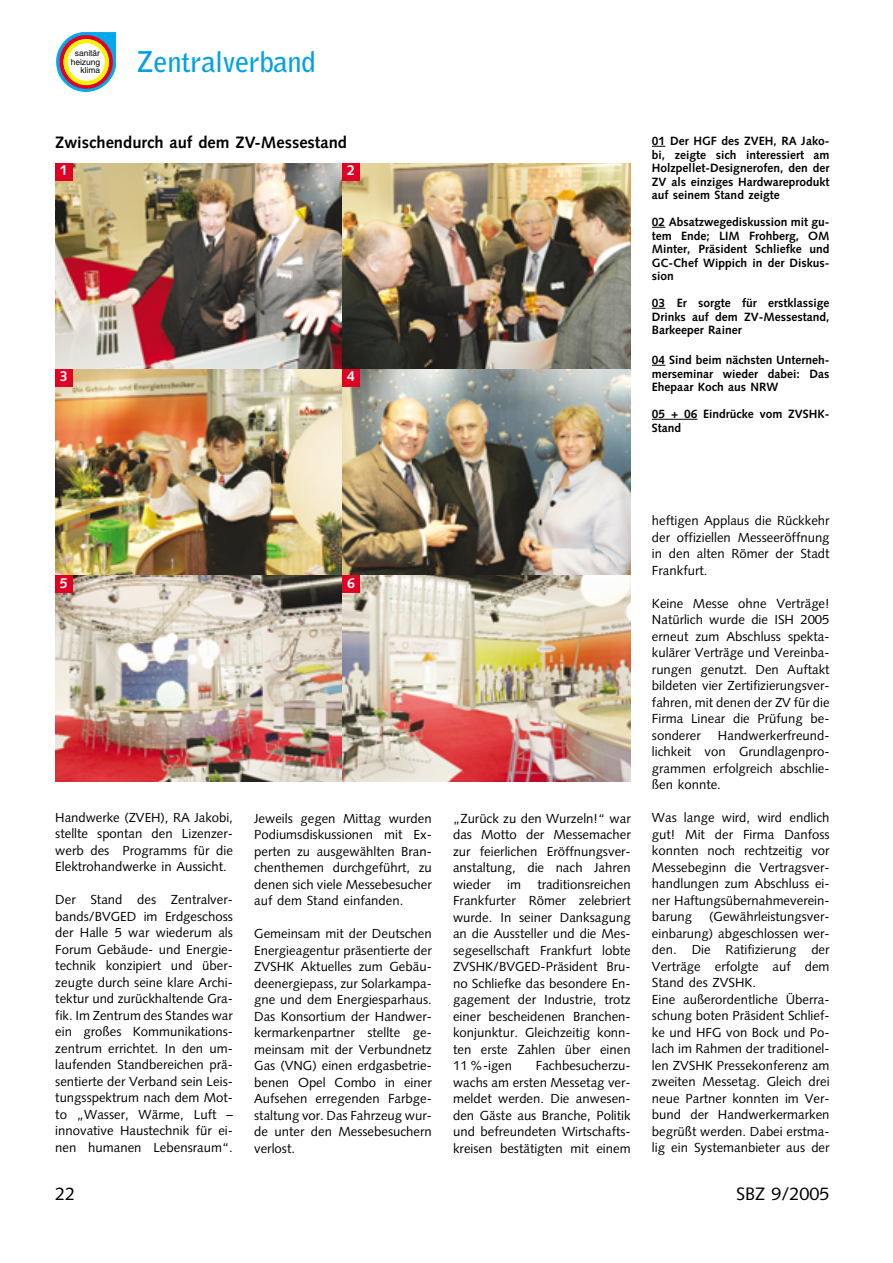
<style>
.page{position:relative;width:893px;height:1263px;background:#fff}
.page>*{position:absolute;margin:0;border:0;box-sizing:border-box;transform-origin:0 0}
.t1{font:700 28.5px "Bell Gothic";letter-spacing:-.01em;color:#00a1e4}
.t2{font:18px "Syntax";color:#000}
.t3{font:700 16.5px "Syntax";color:#000}
.t4{font:700 14.25px "Syntax";color:#fff}
.t5{font:13.2px/16.5px "Syntax";color:#000;text-align:justify}
.t6{font:700 12px/13.5px "Syntax";color:#000;text-align:justify}
.t7{font:8.4px/8.4px "Helvetica";color:#000;text-align:right}
</style>
<div class="page">
<svg style="left:57px;top:32px;width:59px;height:59px"></svg>
<svg style="left:59px;top:35px;width:54px;height:54px"></svg>
<svg style="left:64px;top:39px;width:45px;height:46px"></svg>
<img style="left:55px;top:163px;width:287px;height:206px">
<img style="left:342px;top:163px;width:288px;height:206px">
<div style="left:55px;top:163px;width:17px;height:17px;background:#df0024"></div>
<div style="left:342px;top:163px;width:17px;height:17px;background:#df0024"></div>
<img style="left:55px;top:369px;width:287px;height:206px">
<img style="left:342px;top:369px;width:288px;height:206px">
<div style="left:55px;top:369px;width:17px;height:17px;background:#df0024"></div>
<div style="left:342px;top:369px;width:17px;height:17px;background:#df0024"></div>
<img style="left:55px;top:575px;width:287px;height:207px">
<img style="left:342px;top:575px;width:288px;height:207px">
<div style="left:55px;top:575px;width:17px;height:17px;background:#df0024"></div>
<div style="left:342px;top:575px;width:17px;height:17px;background:#df0024"></div>
<svg style="left:652px;top:146px;width:13px;height:1px"></svg>
<svg style="left:652px;top:227px;width:13px;height:1px"></svg>
<svg style="left:652px;top:308px;width:13px;height:1px"></svg>
<svg style="left:652px;top:365px;width:13px;height:1px"></svg>
<hr style="left:652px;top:419px;width:45px;height:1px;background:#000">
<p class="t7" style="left:71px;top:50px;width:31px">sanitär heizung klima</p>
<h1 class="t1" style="left:136px;top:51px;width:181px">Zentralverband</h1>
<p class="t3" style="left:55px;top:136px;width:293px">Zwischendurch auf dem ZV-Messestand</p>
<p class="t6" style="left:652px;top:135px;width:179px">01 Der HGF des ZVEH, RA Jako&shy;bi, zeigte sich interessiert am Holzpellet-Designerofen, den der ZV als einziges Hardwareprodukt auf seinem Stand zeigte</p>
<p class="t6" style="left:652px;top:216px;width:179px">02 Absatzwegediskussion mit gu&shy;tem Ende; LIM Frohberg, OM Minter, Präsident Schliefke und GC-Chef Wippich in der Diskus&shy;sion</p>
<p class="t6" style="left:652px;top:297px;width:179px">03 Er sorgte für erstklassige Drinks auf dem ZV-Messestand, Barkeeper Rainer</p>
<p class="t6" style="left:652px;top:354px;width:179px">04 Sind beim nächsten Unterneh&shy;merseminar wieder dabei: Das Ehepaar Koch aus NRW</p>
<p class="t6" style="left:652px;top:408px;width:179px">05 + 06 Eindrücke vom ZVSHK-<br>Stand</p>
<p class="t4" style="left:60px;top:164px;width:9px">1</p>
<p class="t4" style="left:347px;top:164px;width:9px">2</p>
<p class="t4" style="left:60px;top:371px;width:9px">3</p>
<p class="t4" style="left:347px;top:371px;width:9px">4</p>
<p class="t4" style="left:60px;top:577px;width:9px">5</p>
<p class="t4" style="left:347px;top:577px;width:9px">6</p>
<p class="t5" style="left:55px;top:810px;width:179px">Handwerke (ZVEH), RA Jakobi, stellte spontan den Lizenzer&shy;werb des Programms für die Elektrohandwerke in Aussicht.</p>
<p class="t5" style="left:55px;top:893px;width:179px">Der Stand des Zentralver&shy;bands/BVGED im Erdgeschoss der Halle 5 war wiederum als Forum Gebäude- und Energie&shy;technik konzipiert und über&shy;zeugte durch seine klare Archi&shy;tektur und zurückhaltende Gra&shy;fik. Im Zentrum des Standes war ein großes Kommunikations&shy;zentrum errichtet. In den um&shy;laufenden Standbereichen prä&shy;sentierte der Verband sein Leis&shy;tungsspektrum nach dem Mot&shy;to „Wasser, Wärme, Luft – innovative Haustechnik für ei&shy;nen humanen Lebensraum“.</p>
<p class="t5" style="left:254px;top:811px;width:179px">Jeweils gegen Mittag wurden Podiumsdiskussionen mit Ex&shy;perten zu ausgewählten Bran&shy;chenthemen durchgeführt, zu denen sich viele Messebesucher auf dem Stand einfanden.</p>
<p class="t5" style="left:254px;top:927px;width:179px">Gemeinsam mit der Deutschen Energieagentur präsentierte der ZVSHK Aktuelles zum Gebäu&shy;deenergiepass, zur Solarkampa&shy;gne und dem Energiesparhaus.<br>Das Konsortium der Handwer&shy;kermarkenpartner stellte ge&shy;meinsam mit der Verbundnetz Gas (VNG) einen erdgasbetrie&shy;benen Opel Combo in einer Aufsehen erregenden Farbge&shy;staltung vor. Das Fahrzeug wur&shy;de unter den Messebesuchern verlost.</p>
<p class="t5" style="left:453px;top:811px;width:179px">„Zurück zu den Wurzeln!“ war das Motto der Messemacher zur feierlichen Eröffnungsver&shy;anstaltung, die nach Jahren wieder im traditionsreichen Frankfurter Römer zelebriert wurde. In seiner Danksagung an die Aussteller und die Mes&shy;segesellschaft Frankfurt lobte ZVSHK/BVGED-Präsident Bru&shy;no Schliefke das besondere En&shy;gagement der Industrie, trotz einer bescheidenen Branchen&shy;konjunktur. Gleichzeitig konn&shy;ten erste Zahlen über einen 11 %-igen</p>
<p class="t5" style="left:453px;top:1059px;width:179px;text-indent:83px">Fachbesucherzu&shy;wachs am ersten Messetag ver&shy;meldet werden. Die anwesen&shy;den Gäste aus Branche, Politik und befreundeten Wirtschafts&shy;kreisen bestätigten mit einem</p>
<p class="t5" style="left:652px;top:514px;width:179px">heftigen Applaus die Rückkehr der offiziellen Messeeröffnung in den alten Römer der Stadt Frankfurt.</p>
<p class="t5" style="left:652px;top:596px;width:179px">Keine Messe ohne Verträge!<br>Natürlich wurde die ISH 2005 erneut zum Abschluss spekta&shy;kulärer Verträge und Vereinba&shy;rungen genutzt. Den Auftakt bildeten vier Zertifizierungsver&shy;fahren, mit denen der ZV für die Firma Linear die Prüfung be&shy;sonderer</p>
<p class="t5" style="left:652px;top:728px;width:179px;text-indent:66px">Handwerkerfreund&shy;lichkeit von Grundlagenpro&shy;grammen erfolgreich abschlie&shy;ßen konnte.</p>
<p class="t5" style="left:652px;top:811px;width:179px">Was lange wird, wird endlich gut! Mit der Firma Danfoss konnten noch rechtzeitig vor Messebeginn die Vertragsver&shy;handlungen zum Abschluss ei&shy;ner Haftungsübernahmeverein&shy;barung</p>
<p class="t5" style="left:652px;top:910px;width:179px;text-align:left;text-indent:57px">(Gewährleistungsver&shy;einbarung) abgeschlossen wer&shy;den. Die Ratifizierung der<br>Verträge erfolgte auf dem<br>Stand des ZVSHK.<br>Eine außerordentliche Überra&shy;schung boten Präsident Schlief&shy;ke und HFG von Bock und Po&shy;lach im Rahmen der traditionel&shy;len ZVSHK Pressekonferenz am zweiten Messetag. Gleich drei neue Partner konnten im Ver&shy;bund der Handwerkermarken begrüßt werden. Dabei erstma&shy;lig ein Systemanbieter aus der</p>
<h2 class="t2" style="left:55px;top:1186px;width:22px">22</h2>
<h2 class="t2" style="left:736px;top:1186px;width:95px">SBZ 9/2005</h2>
</div>
